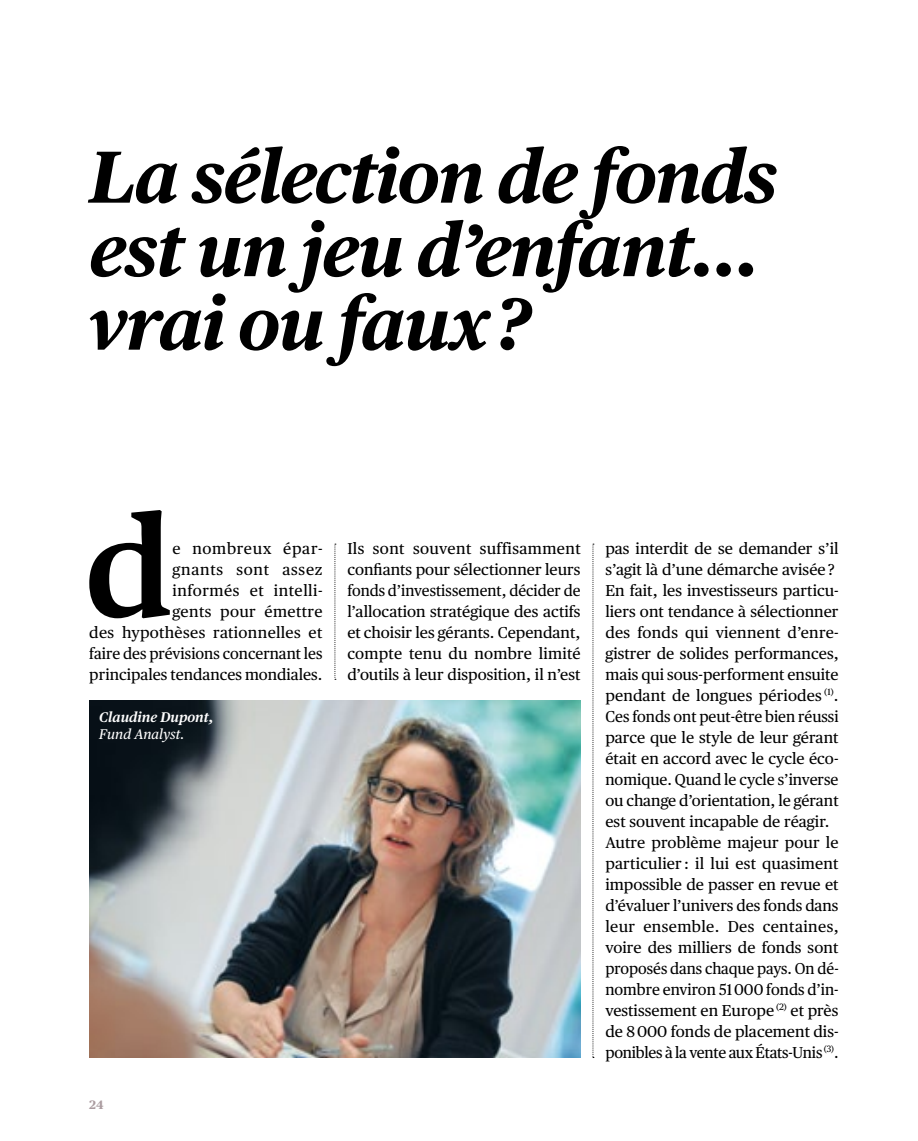
<style>
.page{position:relative;width:918px;height:1141px;background:#fff}
.page>*{position:absolute;margin:0;border:0;box-sizing:border-box;transform-origin:0 0}
.t1{font:600 139.12px "Publico Text";color:#000}
.t2{font:italic 700 73.5px/73.5px "Publico Text";letter-spacing:-.02em;color:#000}
.t3{font:15.75px/21px "Publico Text";color:#000;text-align:justify}
.t4{font:15.75px/21px "Publico Text";letter-spacing:.02em;color:#000;text-align:right}
.t5{font:italic 600 14px "Publico Text";color:#fff}
.t6{font:italic 14px "Publico Text";color:#fff}
.t7{font:700 12.25px "Publico Text";color:#ab9ca0}
</style>
<div class="page">
<svg style="left:592px;top:544px;width:2px;height:514px"></svg>
<svg style="left:334px;top:544px;width:2px;height:136px"></svg>
<img style="left:89px;top:701px;width:491px;height:357px">
<h2 class="t2" style="left:89px;top:140px;width:689px">La sélection de fonds est un jeu d’enfant… vrai ou faux?</h2>
<h1 class="t1" style="left:84px;top:485px;width:89px">d</h1>
<p class="t4" style="left:89px;top:538px;width:235px">e nombreux épar-<br>gnants sont assez<br>informés et intelli-<br>gents pour émettre<br>des hypothèses rationnelles et faire des prévisions concernant les principales tendances mondiales.</p>
<p class="t3" style="left:347px;top:538px;width:235px">Ils sont souvent suffisamment confiants pour sélectionner leurs fonds d’investissement, décider de l’allocation stratégique des actifs et choisir les gérants. Cependant, compte tenu du nombre limité d’outils à leur disposition, il n’est</p>
<p class="t3" style="left:605px;top:538px;width:235px;text-align:left">pas interdit de se demander s’il s’agit là d’une démarche avisée?<br>En fait, les investisseurs particu&shy;liers ont tendance à sélectionner des fonds qui viennent d’enre&shy;gistrer de solides performances, mais qui sous-performent ensuite pendant de longues périodes <sup>(1)</sup>.<br>Ces fonds ont peut-être bien réussi parce que le style de leur gérant était en accord avec le cycle éco&shy;nomique. Quand le cycle s’inverse ou change d’orientation, le gérant est souvent incapable de réagir.<br>Autre problème majeur pour le particulier : il lui est quasiment impossible de passer en revue et d’évaluer l’univers des fonds dans leur ensemble. Des centaines, voire des milliers de fonds sont proposés dans chaque pays. On dé&shy;nombre environ 51000 fonds d’in&shy;vestissement en Europe <sup>(2)</sup> et près de 8000 fonds de placement dis&shy;ponibles à la vente aux États-Unis <sup>(3)</sup>.</p>
<p class="t5" style="left:99px;top:708px;width:116px">Claudine Dupont,</p>
<p class="t6" style="left:99px;top:725px;width:87px">Fund Analyst.</p>
<p class="t7" style="left:89px;top:1098px;width:16px">24</p>
</div>
